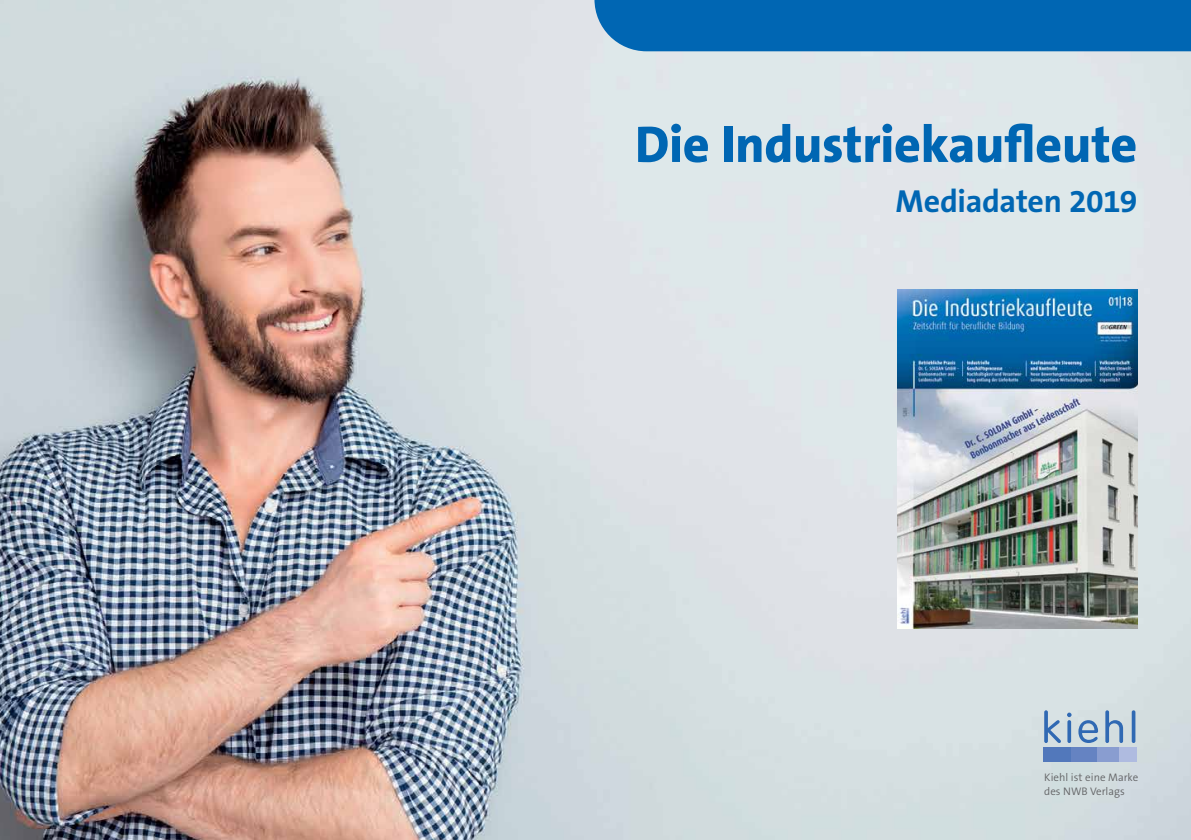
<style>
.page{position:relative;width:1191px;height:840px;background:#fff}
.page>*{position:absolute;margin:0;border:0;box-sizing:border-box;transform-origin:0 0}
.t1{font:800 52px "The Sans B8";letter-spacing:-.005em;color:#0066b3}
.t2{font:700 32px "The Sans B7";letter-spacing:-.01em;color:#0066b3}
.t3{font:300 11px/14px "The Sans B4";color:#636466}
</style>
<div class="page">
<img style="left:0;top:0;width:1191px;height:839px">
<svg style="left:1044px;top:710px;width:91px;height:32px"></svg>
<div style="left:1043px;top:746px;width:29px;height:15px;background:#5278bb"></div>
<div style="left:1071px;top:746px;width:29px;height:15px;background:#6583c2"></div>
<div style="left:1097px;top:746px;width:29px;height:15px;background:#899dd0"></div>
<div style="left:1119px;top:746px;width:17px;height:15px;background:#afbbe0"></div>
<img style="left:897px;top:289px;width:240px;height:339px">
<div style="left:594px;top:0;width:597px;height:51px;background:#0066b3"></div>
<h1 class="t1" style="left:635px;top:116px;width:504px">Die Industriekaufleute</h1>
<h2 class="t2" style="left:895px;top:184px;width:243px">Mediadaten 2019</h2>
<p class="t3" style="left:1044px;top:770px;width:95px">Kiehl ist eine Marke des NWB Verlags</p>
</div>
